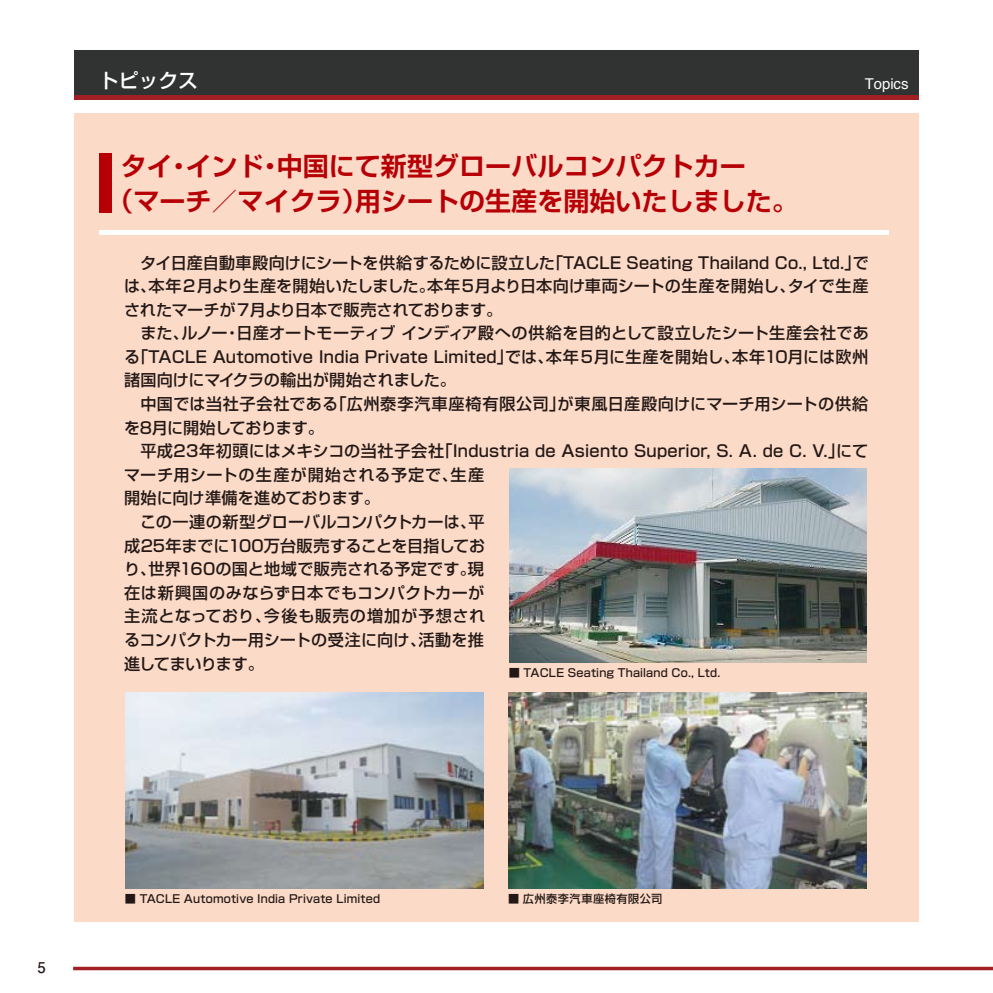
<style>
.page{position:relative;width:993px;height:993px;background:#fff}
.page>*{position:absolute;margin:0;border:0;box-sizing:border-box;transform-origin:0 0}
.t1{font:700 26.07px/34.6px "Shin Go Pr 5 De";color:#b60005}
.t2{font:500 19.78px "Shin Go Pr 5";color:#fff}
.t3{font:500 16.1px/23.6px "Shin Go Pr 5";letter-spacing:.005em;color:#231815}
.t4{font:14.88px "Helvetica";color:#fff}
.t5{font:700 14.88px "Futo Go B101 Pr 5";color:#231815}
.t6{font:500 11.2px "Shin Go Pr 5";letter-spacing:.02em;color:#231815}
.t7{font:500 11.2px "Shin Go Pr 5";letter-spacing:.045em;color:#231815}
</style>
<div class="page">
<hr style="left:73px;top:966px;width:919px;height:3px;background:#a21f24">
<div style="left:75px;top:113px;width:843px;height:808px;background:#fbdac8"></div>
<div style="left:75px;top:50px;width:843px;height:45px;background:#313232"></div>
<div style="left:75px;top:95px;width:843px;height:5px;background:#a21f24"></div>
<div style="left:99px;top:230px;width:789px;height:5px;background:#fff"></div>
<img style="left:509px;top:468px;width:357px;height:194px">
<img style="left:125px;top:692px;width:358px;height:196px">
<img style="left:508px;top:692px;width:358px;height:196px">
<div style="left:99px;top:153px;width:12px;height:60px;background:#b60005"></div>
<p class="t2" style="left:99px;top:64px;width:101px">トピックス</p>
<p class="t4" style="left:864px;top:73px;width:45px">Topics</p>
<h1 class="t1" style="left:107px;top:146px;width:692px;text-indent:13px">タイ・インド・中国にて新型グローバルコンパクトカー<br>（マーチ／マイクラ）用シートの生産を開始いたしました。</h1>
<p class="t3" style="left:124px;top:249px;width:746px">　タイ日産自動車殿向けにシートを供給するために設立した「TACLE Seating Thailand Co., Ltd.」では、本年２月より生産を開始いたしました。本年５月より日本向け車両シートの生産を開始し、タイで生産されたマーチが７月より日本で販売されております。<br>　また、ルノー・日産オートモーティブ インディア殿への供給を目的として設立したシート生産会社である「TACLE Automotive India Private Limited」では、本年５月に生産を開始し、本年10月には欧州諸国向けにマイクラの輸出が開始されました。<br>　中国では当社子会社である「広州泰李汽車座椅有限公司」が東風日産殿向けにマーチ用シートの供給を8月に開始しております。<br>　平成23年初頭にはメキシコの当社子会社「Industria de Asiento Superior, S. A. de C. V.」にてマーチ用シートの生産が開始される予定で、生産<br>開始に向け準備を進めております。<br>　この一連の新型グローバルコンパクトカーは、平<br>成25年までに100万台販売することを目指してお<br>り、世界160の国と地域で販売される予定です。現<br>在は新興国のみならず日本でもコンパクトカーが<br>主流となっており、今後も販売の増加が予想され<br>るコンパクトカー用シートの受注に向け、活動を推<br>進してまいります。</p>
<p class="t6" style="left:508px;top:662px;width:213px">■ TACLE Seating Thailand Co., Ltd.</p>
<p class="t5" style="left:38px;top:955px;width:10px">5</p>
<p class="t6" style="left:125px;top:888px;width:257px">■ TACLE Automotive India Private Limited</p>
<p class="t7" style="left:508px;top:888px;width:156px">■ 広州泰李汽車座椅有限公司</p>
</div>
